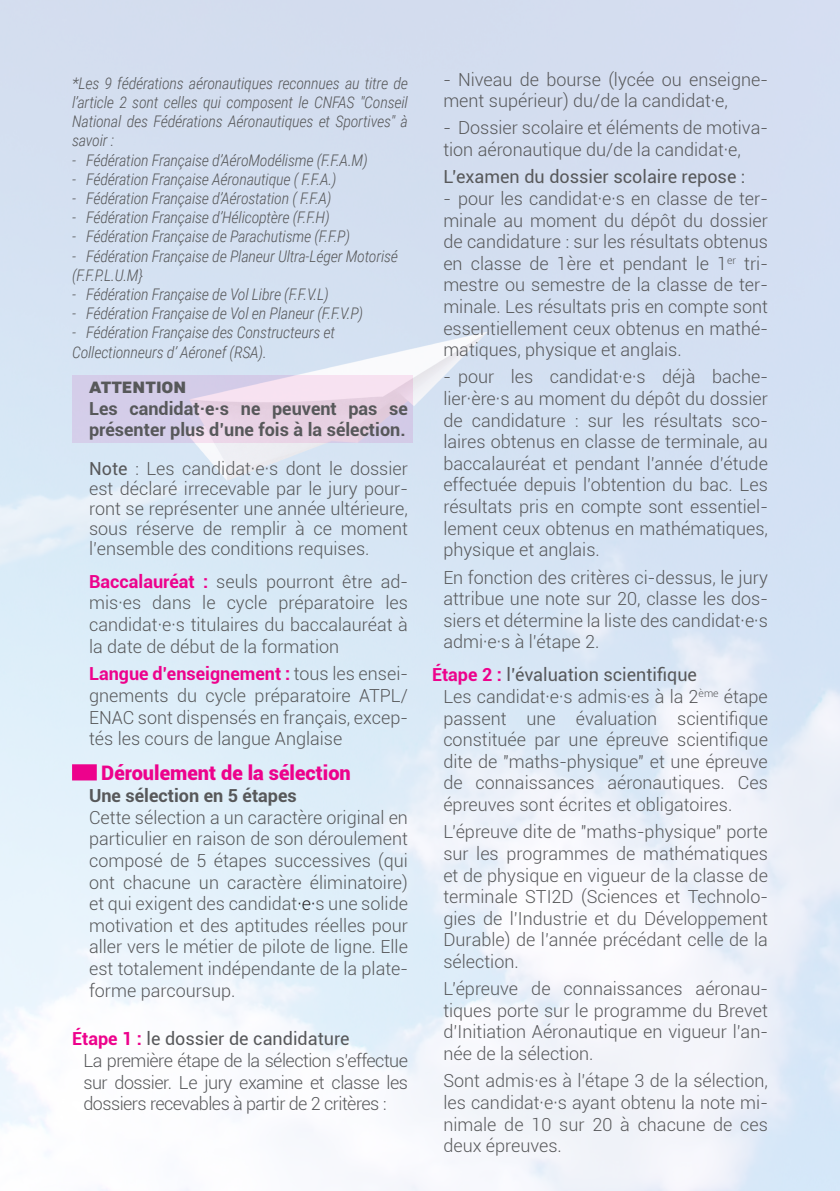
<style>
.page{position:relative;width:840px;height:1191px;background:#fff}
.page>*{position:absolute;margin:0;border:0;box-sizing:border-box;transform-origin:0 0}
.t1{font:900 20px "Roboto";color:#ed028c}
.t2{font:900 20px "Roboto";color:#57585a}
.t3{font:300 18px/21.6px "Roboto";color:#57585a;text-align:justify}
.t4{font:18px "Roboto";color:#57585a}
.t5{font:700 18px/21.6px "Roboto";color:#57585a}
.t6{font:italic 300 16px/19.2px "Roboto Condensed";letter-spacing:-.015em;color:#57585a}
.s1{font-weight:400}
.s2{font-weight:700;color:#ed028c}
.s3{color:#231f20}
</style>
<div class="page">
<div style="left:72px;top:764px;width:25px;height:16px;background:#ed028c;border:2px solid #ed028c"></div>
<p class="t6" style="left:72px;top:73px;width:337px;text-align:justify">*Les 9 fédérations aéronautiques reconnues au titre de l’article 2 sont celles qui composent le CNFAS "Conseil National des Fédérations Aéronautiques et Sportives" à savoir :</p>
<p class="t6" style="left:72px;top:150px;width:297px">- Fédération Française d’AéroModélisme (F.F.A.M)</p>
<p class="t6" style="left:72px;top:169px;width:266px">- Fédération Française Aéronautique ( F.F.A.)</p>
<p class="t6" style="left:72px;top:188px;width:261px">- Fédération Française d’Aérostation ( F.F.A)</p>
<p class="t6" style="left:72px;top:207px;width:259px">- Fédération Française d’Hélicoptère (F.F.H)</p>
<p class="t6" style="left:72px;top:226px;width:279px">- Fédération Française de Parachutisme (F.F.P)</p>
<p class="t6" style="left:72px;top:246px;width:327px">- Fédération Française de Planeur Ultra-Léger Motorisé (F.F.P.L.U.M}</p>
<p class="t6" style="left:72px;top:284px;width:258px">- Fédération Française de Vol Libre (F.F.V.L)</p>
<p class="t6" style="left:72px;top:303px;width:292px">- Fédération Française de Vol en Planeur (F.F.V.P)</p>
<p class="t6" style="left:72px;top:322px;width:264px">- Fédération Française des Constructeurs et<br>Collectionneurs d’ Aéronef (RSA).</p>
<p class="t2" style="left:89px;top:372px;width:99px">ATTENTION</p>
<p class="t5" style="left:89px;top:397px;width:320px">Les candidat·e·s ne peuvent pas se présenter plus d’une fois à la sélection.</p>
<p class="t3" style="left:89px;top:458px;width:320px;line-height:20px"><span class="s1">Note</span> : Les candidat·e·s dont le dossier est déclaré irrecevable par le jury pour&shy;ront se représenter une année ultérieure, sous réserve de remplir à ce moment l’ensemble des conditions requises.</p>
<p class="t3" style="left:89px;top:570px;width:320px"><span class="s2">Baccalauréat :</span> seuls pourront être ad&shy;mis·es dans le cycle préparatoire les candidat·e·s titulaires du baccalauréat à la date de début de la formation</p>
<p class="t3" style="left:89px;top:662px;width:320px"><span class="s2">Langue d’enseignement :</span> tous les ensei&shy;gnements du cycle préparatoire ATPL/ ENAC sont dispensés en français, excep&shy;tés les cours de langue Anglaise</p>
<p class="t1" style="left:101px;top:759px;width:251px">Déroulement de la sélection</p>
<p class="t5" style="left:89px;top:784px;width:209px">Une sélection en 5 étapes</p>
<p class="t3" style="left:89px;top:806px;width:320px">Cette sélection a un caractère original en particulier en raison de son déroulement composé de 5 étapes successives (qui ont chacune un caractère éliminatoire) et qui exigent des candidat<span class="s3">·e·</span>s une solide motivation et des aptitudes réelles pour aller vers le métier de pilote de ligne. Elle est totalement indépendante de la plate&shy;forme parcoursup.</p>
<p class="t4" style="left:72px;top:1026px;width:279px"><span class="s2">Étape 1 :</span> le dossier de candidature</p>
<p class="t3" style="left:83px;top:1049px;width:326px">La première étape de la sélection s’effectue sur dossier. Le jury examine et classe les dossiers recevables à partir de 2 critères :</p>
<p class="t3" style="left:443px;top:68px;width:326px">- Niveau de bourse (lycée ou enseigne&shy;ment supérieur) du/de la candidat·e,</p>
<p class="t3" style="left:443px;top:117px;width:326px">- Dossier scolaire et éléments de motiva&shy;tion aéronautique du/de la candidat·e,</p>
<p class="t4" style="left:443px;top:164px;width:303px">L’examen du dossier scolaire repose :</p>
<p class="t3" style="left:443px;top:187px;width:326px">- pour les candidat·e·s en classe de ter&shy;minale au moment du dépôt du dossier de candidature : sur les résultats obtenus en classe de 1ère et pendant le 1<sup>er</sup> tri&shy;mestre ou semestre de la classe de ter&shy;minale. Les résultats pris en compte sont essentiellement ceux obtenus en mathé&shy;matiques, physique et anglais.</p>
<p class="t3" style="left:443px;top:366px;width:326px">- pour les candidat·e·s déjà bache&shy;lier·ère·s au moment du dépôt du dossier de candidature : sur les résultats sco&shy;laires obtenus en classe de terminale, au baccalauréat et pendant l’année d’étude effectuée depuis l’obtention du bac. Les résultats pris en compte sont essentiel&shy;lement ceux obtenus en mathématiques, physique et anglais.</p>
<p class="t3" style="left:443px;top:566px;width:326px">En fonction des critères ci-dessus, le jury attribue une note sur 20, classe les dos&shy;siers et détermine la liste des candidat·e·s admi·e·s à l’étape 2.</p>
<p class="t4" style="left:432px;top:662px;width:266px"><span class="s2">Étape 2 :</span> l’évaluation scientifique</p>
<p class="t3" style="left:443px;top:685px;width:326px">Les candidat·e·s admis·es à la 2<sup>ème</sup> étape passent une évaluation scientifique constituée par une épreuve scientifique dite de "maths-physique" et une épreuve de connaissances aéronautiques. Ces épreuves sont écrites et obligatoires.</p>
<p class="t3" style="left:443px;top:820px;width:326px">L’épreuve dite de "maths-physique" porte sur les programmes de mathématiques et de physique en vigueur de la classe de terminale STI2D (Sciences et Technolo&shy;gies de l’Industrie et du Développement Durable) de l’année précédant celle de la sélection.</p>
<p class="t3" style="left:443px;top:977px;width:326px">L’épreuve de connaissances aéronau&shy;tiques porte sur le programme du Brevet d’Initiation Aéronautique en vigueur l’an&shy;née de la sélection.</p>
<p class="t3" style="left:443px;top:1069px;width:326px">Sont admis·es à l’étape 3 de la sélection, les candidat·e·s ayant obtenu la note mi&shy;nimale de 10 sur 20 à chacune de ces deux épreuves.</p>
</div>
